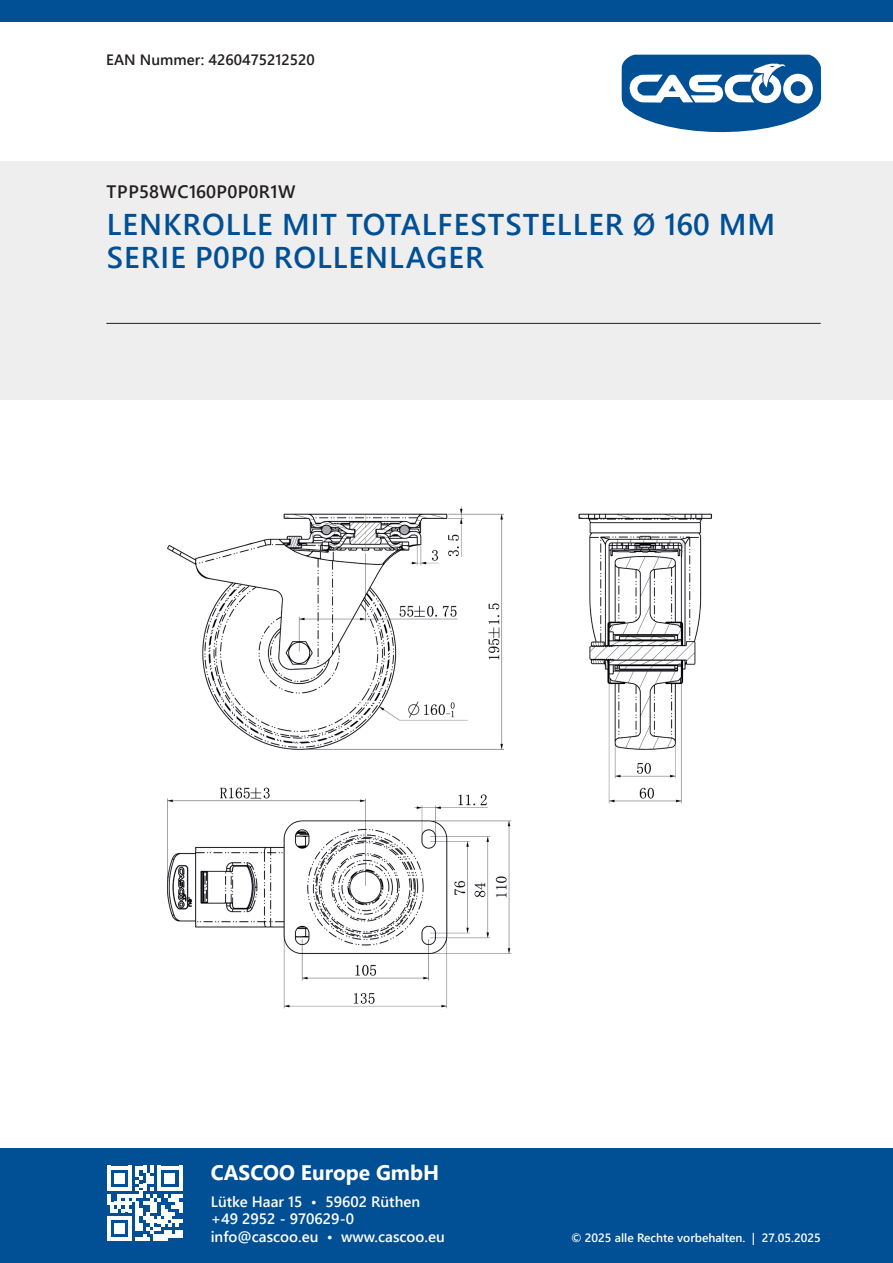
<style>
.page{position:relative;width:893px;height:1263px;background:#fff}
.page>*{position:absolute;margin:0;border:0;box-sizing:border-box;transform-origin:0 0}
.t1{font:600 30px/33px "Segoe UI";letter-spacing:.035em;color:#014f94}
.t2{font:700 21px "Segoe UI";color:#fff}
.t3{font:600 18px "Segoe UI";letter-spacing:.02em;color:#231f20}
.t4{font:600 15px/17.5px "Segoe UI";color:#fff}
.t5{font:600 15px "Segoe UI";color:#231f20}
.t6{font:600 12px "Segoe UI";color:#fff}
</style>
<div class="page">
<div style="left:0;top:1148px;width:893px;height:115px;background:#014f94"></div>
<svg style="left:107px;top:1166px;width:75px;height:75px"></svg>
<svg style="left:167px;top:506px;width:545px;height:503px"></svg>
<svg style="left:622px;top:55px;width:199px;height:77px"></svg>
<div style="left:0;top:162px;width:893px;height:238px;background:#eeeeef"></div>
<div style="left:0;top:0;width:893px;height:21px;background:#014f94"></div>
<hr style="left:106px;top:323px;width:715px;height:1px;background:#231f20">
<p class="t5" style="left:106px;top:45px;width:210px">EAN Nummer: 4260475212520</p>
<p class="t3" style="left:107px;top:175px;width:190px">TPP58WC160P0P0R1W</p>
<h1 class="t1" style="left:107px;top:206px;width:670px">LENKROLLE MIT TOTALFESTSTELLER Ø 160 MM<br>SERIE P0P0 ROLLENLAGER</h1>
<h2 class="t2" style="left:211px;top:1153px;width:230px">CASCOO Europe GmbH</h2>
<p class="t4" style="left:211px;top:1191px;width:236px">Lütke Haar 15 • 59602 Rüthen +49 2952 - 970629-0 info@cascoo.eu • www.cascoo.eu</p>
<p class="t6" style="left:571px;top:1226px;width:251px">© 2025 alle Rechte vorbehalten. | 27.05.2025</p>
</div>
